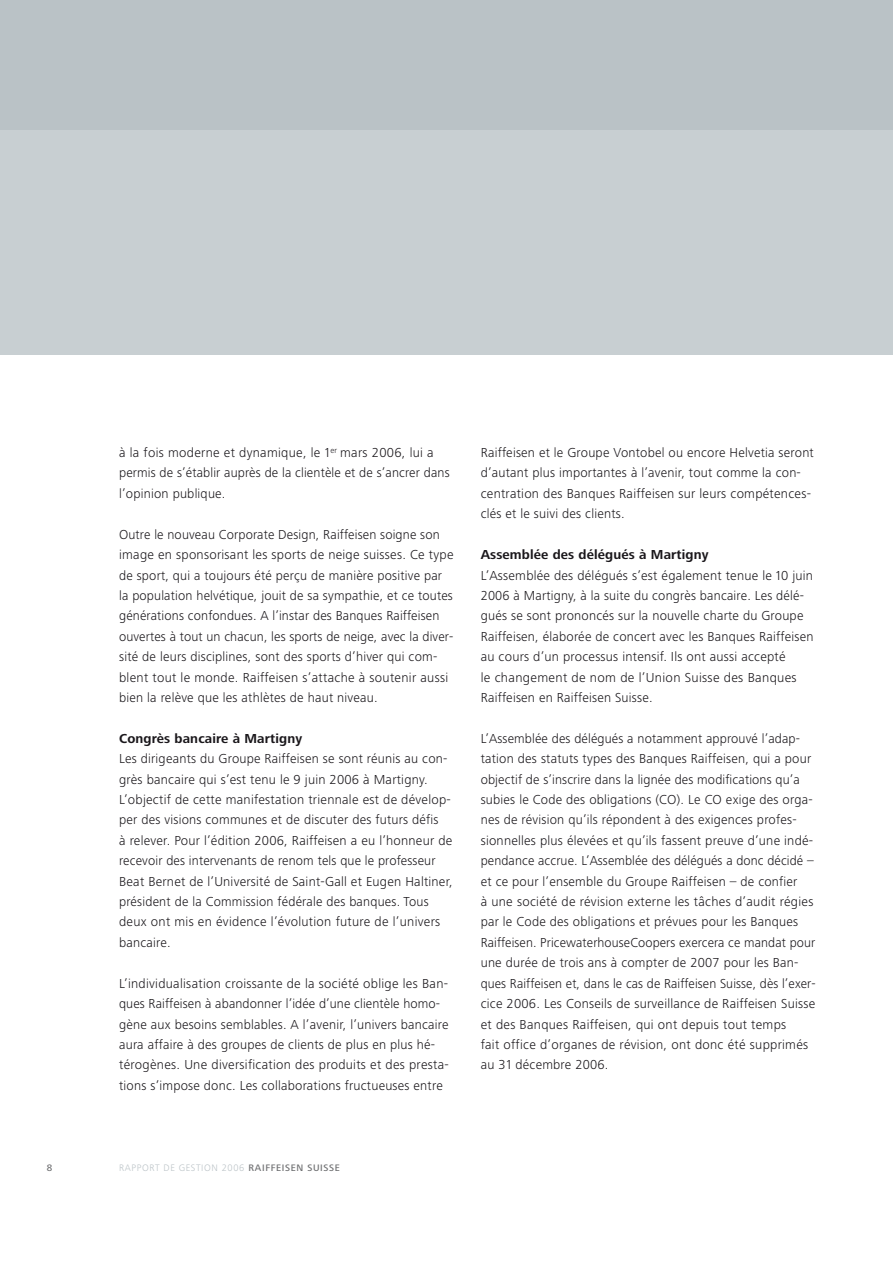
<style>
.page{position:relative;width:893px;height:1263px;background:#fff}
.page>*{position:absolute;margin:0;border:0;box-sizing:border-box;transform-origin:0 0}
.t1{font:300 13.5px/20.4px "Frutiger Next LT";letter-spacing:.015em;color:#1a171b}
.t2{font:700 13.5px "Frutiger Next LT";letter-spacing:.01em;color:#1a171b}
.t3{font:300 9.75px "Frutiger Next LT";letter-spacing:.065em;color:#bac2c6}
.t4{font:500 9.75px "Frutiger Next LT";color:#6f7072}
.s1{font-weight:500;color:#6f7072}
</style>
<div class="page">
<div style="left:0;top:0;width:892px;height:131px;background:#bac2c6"></div>
<div style="left:0;top:131px;width:892px;height:224px;background:#c8cfd2"></div>
<p class="t1" style="left:119px;top:444px;width:332px">à la fois moderne et dynamique, le 1<sup>er</sup> mars 2006, lui a permis de s’établir auprès de la clientèle et de s’ancrer dans l’opinion publique.</p>
<p class="t1" style="left:119px;top:525px;width:336px">Outre le nouveau Corporate Design, Raiffeisen soigne son image en sponsorisant les sports de neige suisses. Ce type de sport, qui a toujours été perçu de manière positive par la population helvétique, jouit de sa sympathie, et ce toutes générations confondues. A l’instar des Banques Raiffeisen ouvertes à tout un chacun, les sports de neige, avec la diver&shy;sité de leurs disciplines, sont des sports d’hiver qui com&shy;blent tout le monde. Raiffeisen s’attache à soutenir aussi bien la relève que les athlètes de haut niveau.</p>
<p class="t2" style="left:119px;top:733px;width:184px">Congrès bancaire à Martigny</p>
<p class="t1" style="left:119px;top:750px;width:335px">Les dirigeants du Groupe Raiffeisen se sont réunis au con&shy;grès bancaire qui s’est tenu le 9 juin 2006 à Martigny.<br>L’objectif de cette manifestation triennale est de dévelop&shy;per des visions communes et de discuter des futurs défis<br>à relever. Pour l’édition 2006, Raiffeisen a eu l’honneur de recevoir des intervenants de renom tels que le professeur Beat Bernet de l’Université de Saint-Gall et Eugen Haltiner, président de la Commission fédérale des banques. Tous deux ont mis en évidence l’évolution future de l’univers bancaire.</p>
<p class="t1" style="left:119px;top:974px;width:331px">L’individualisation croissante de la société oblige les Ban&shy;ques Raiffeisen à abandonner l’idée d’une clientèle homo&shy;gène aux besoins semblables. A l’avenir, l’univers bancaire aura affaire à des groupes de clients de plus en plus hé&shy;térogènes. Une diversification des produits et des presta&shy;tions s’impose donc. Les collaborations fructueuses entre</p>
<p class="t1" style="left:480px;top:444px;width:334px">Raiffeisen et le Groupe Vontobel ou encore Helvetia seront d’autant plus importantes à l’avenir, tout comme la con&shy;centration des Banques Raiffeisen sur leurs compétences&shy;clés et le suivi des clients.</p>
<p class="t2" style="left:480px;top:549px;width:229px">Assemblée des délégués à Martigny</p>
<p class="t1" style="left:480px;top:566px;width:334px">L’Assemblée des délégués s’est également tenue le 10 juin 2006 à Martigny, à la suite du congrès bancaire. Les délé&shy;gués se sont prononcés sur la nouvelle charte du Groupe Raiffeisen, élaborée de concert avec les Banques Raiffeisen au cours d’un processus intensif. Ils ont aussi accepté<br>le changement de nom de l’Union Suisse des Banques Raiffeisen en Raiffeisen Suisse.</p>
<p class="t1" style="left:480px;top:729px;width:336px">L’Assemblée des délégués a notamment approuvé l’adap&shy;tation des statuts types des Banques Raiffeisen, qui a pour objectif de s’inscrire dans la lignée des modifications qu’a subies le Code des obligations (CO). Le CO exige des orga&shy;nes de révision qu’ils répondent à des exigences profes&shy;sionnelles plus élevées et qu’ils fassent preuve d’une indé&shy;pendance accrue. L’Assemblée des délégués a donc décidé – et ce pour l’ensemble du Groupe Raiffeisen – de confier<br>à une société de révision externe les tâches d’audit régies par le Code des obligations et prévues pour les Banques Raiffeisen. PricewaterhouseCoopers exercera ce mandat pour une durée de trois ans à compter de 2007 pour les Ban&shy;ques Raiffeisen et, dans le cas de Raiffeisen Suisse, dès l’exer&shy;cice 2006. Les Conseils de surveillance de Raiffeisen Suisse et des Banques Raiffeisen, qui ont depuis tout temps<br>fait office d’organes de révision, ont donc été supprimés au 31 décembre 2006.</p>
<p class="t4" style="left:47px;top:1164px;width:7px">8</p>
<p class="t3" style="left:119px;top:1164px;width:222px">RAPPORT DE GESTION 2006 <span class="s1">RAIFFEISEN SUISSE</span></p>
</div>
